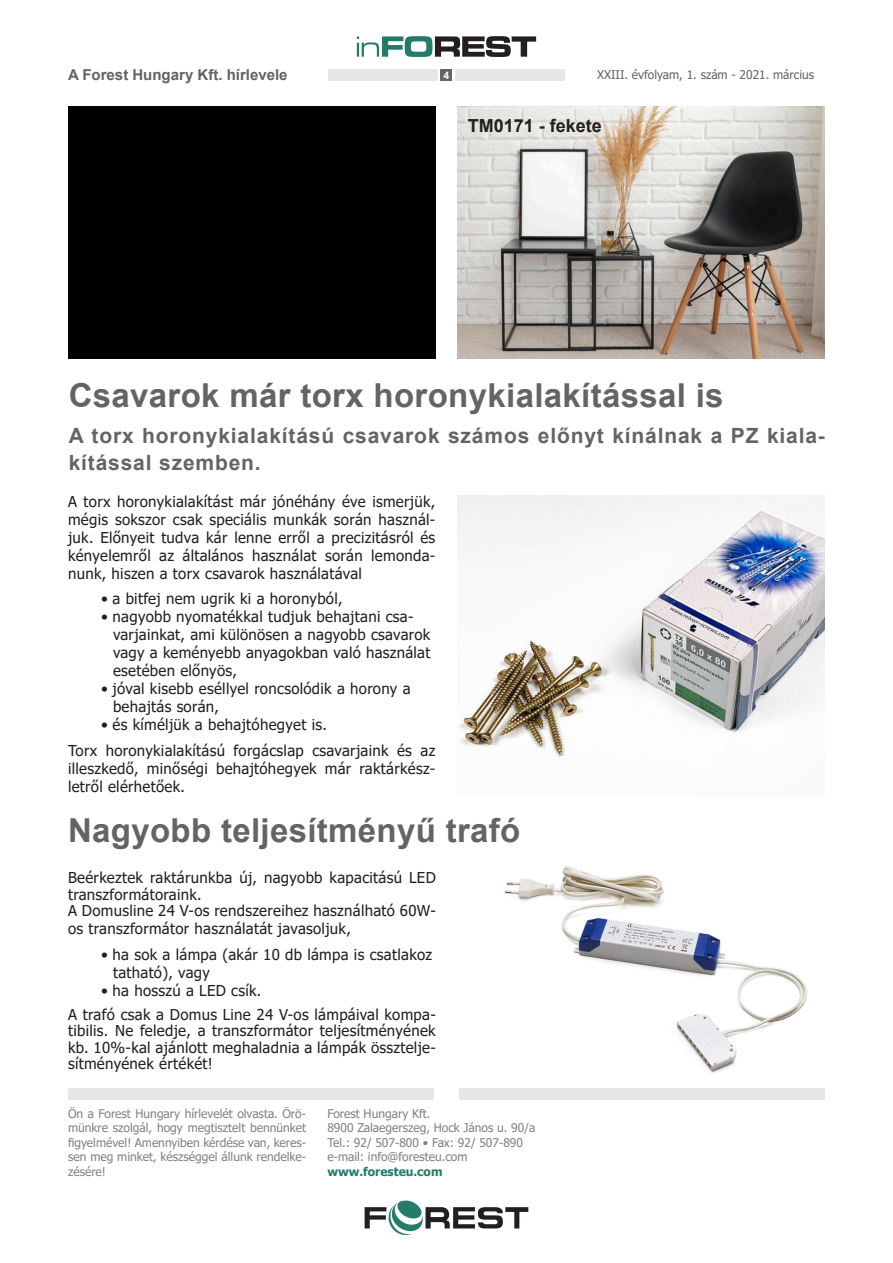
<style>
.page{position:relative;width:893px;height:1263px;background:#fff}
.page>*{position:absolute;margin:0;border:0;box-sizing:border-box;transform-origin:0 0}
.Cikk_cím{font:700 33px "Arial";letter-spacing:.01em;color:#646464}
.Cikk_cím-2{font:700 21px/27px "Arial";letter-spacing:.04em;color:#646464}
.Cikk_cím-3{font:700 18px "Arial";color:#231f20}
.Cikk_cím-4{font:15px/18px "Tahoma";letter-spacing:.02em;color:#231f20}
.t1{font:700 15px "Arial";color:#646363}
.t2{font:12px/14.4px "Tahoma";color:#808285;text-align:justify}
.t3{font:12px "Tahoma";color:#646464}
.t4{font:700 12px "Tahoma";color:#237c6a}
.t5{font:700 10.5px "Arial";color:#fff}
</style>
<div class="page">
<svg style="left:357px;top:36px;width:179px;height:21px"></svg>
<svg style="left:365px;top:1200px;width:163px;height:35px"></svg>
<div style="left:441px;top:69px;width:11px;height:12px;background:#646464"></div>
<div style="left:328px;top:69px;width:110px;height:12px;background:#e6e7e9"></div>
<div style="left:68px;top:1089px;width:365px;height:11px;background:#e6e7e9"></div>
<div style="left:455px;top:69px;width:110px;height:12px;background:#e6e7e9"></div>
<div style="left:459px;top:1089px;width:366px;height:11px;background:#e6e7e9"></div>
<img style="left:457px;top:106px;width:368px;height:252px">
<div style="left:68px;top:106px;width:368px;height:252px;background:#000"></div>
<img style="left:457px;top:495px;width:368px;height:262px">
<img style="left:505px;top:866px;width:303px;height:207px">
<p class="t1" style="left:68px;top:65px;width:221px">A Forest Hungary Kft. hírlevele</p>
<p class="t5" style="left:444px;top:68px;width:7px">4</p>
<p class="t3" style="left:597px;top:66px;width:218px">XXIII. évfolyam, 1. szám - 2021. március</p>
<p class="Cikk_cím-3" style="left:468px;top:113px;width:136px">TM0171 - fekete</p>
<p class="Cikk_cím" style="left:69px;top:373px;width:656px">Csavarok már torx horonykialakítással is</p>
<p class="Cikk_cím-2" style="left:69px;top:423px;width:758px">A torx horonykialakítású csavarok számos előnyt kínálnak a PZ kiala&shy;kítással szemben.</p>
<p class="Cikk_cím-4" style="left:68px;top:493px;width:369px;text-align:justify">A torx horonykialakítást már jónéhány éve ismerjük, mégis sokszor csak speciális munkák során használ&shy;juk. Előnyeit tudva kár lenne erről a precizitásról és kényelemről az általános használat során lemonda&shy;nunk, hiszen a torx csavarok használatával</p>
<p class="Cikk_cím-4" style="left:101px;top:591px;width:243px">• a bitfej nem ugrik ki a horonyból,</p>
<p class="Cikk_cím-4" style="left:113px;top:609px;width:319px;text-indent:-12px">• nagyobb nyomatékkal tudjuk behajtani csa&shy;varjainkat, ami különösen a nagyobb csavarok vagy a keményebb anyagokban való használat esetében előnyös,</p>
<p class="Cikk_cím-4" style="left:113px;top:681px;width:299px;text-indent:-12px">• jóval kisebb eséllyel roncsolódik a horony a behajtás során,</p>
<p class="Cikk_cím-4" style="left:101px;top:717px;width:227px">• és kíméljük a behajtóhegyet is.</p>
<p class="Cikk_cím-4" style="left:68px;top:742px;width:369px;text-align:justify">Torx horonykialakítású forgácslap csavarjaink és az illeszkedő, minőségi behajtóhegyek már raktárkész&shy;letről elérhetőek.</p>
<p class="Cikk_cím" style="left:68px;top:807px;width:454px">Nagyobb teljesítményű trafó</p>
<p class="Cikk_cím-4" style="left:68px;top:870px;width:369px;line-height:16.5px">Beérkeztek raktárunkba új, nagyobb kapacitású LED transzformátoraink.</p>
<p class="Cikk_cím-4" style="left:68px;top:903px;width:369px">A Domusline 24 V-os rendszereihez használható 60W&shy;os transzformátor használatát javasoljuk,</p>
<p class="Cikk_cím-4" style="left:113px;top:946px;width:321px;text-indent:-12px">• ha sok a lámpa (akár 10 db lámpa is csatlakoz tatható), vagy</p>
<p class="Cikk_cím-4" style="left:101px;top:982px;width:162px">• ha hosszú a LED csík.</p>
<p class="Cikk_cím-4" style="left:68px;top:1007px;width:369px;line-height:16.5px;text-align:justify">A trafó csak a Domus Line 24 V-os lámpáival kompa&shy;tibilis. Ne feledje, a transzformátor teljesítményének kb. 10%-kal ajánlott meghaladnia a lámpák össztelje&shy;sítményének értékét!</p>
<p class="t2" style="left:68px;top:1107px;width:240px">Ön a Forest Hungary hírlevelét olvasta. Örö&shy;münkre szolgál, hogy megtisztelt bennünket figyelmével! Amennyiben kérdése van, keres&shy;sen meg minket, készséggel állunk rendelke&shy;zésére!</p>
<p class="t2" style="left:327px;top:1107px;width:209px;text-align:left">Forest Hungary Kft.<br>8900 Zalaegerszeg, Hock János u. 90/a<br>Tel.: 92/ 507-800 • Fax: 92/ 507-890 e-mail: info@foresteu.com</p>
<p class="t4" style="left:327px;top:1163px;width:117px">www.foresteu.com</p>
</div>
